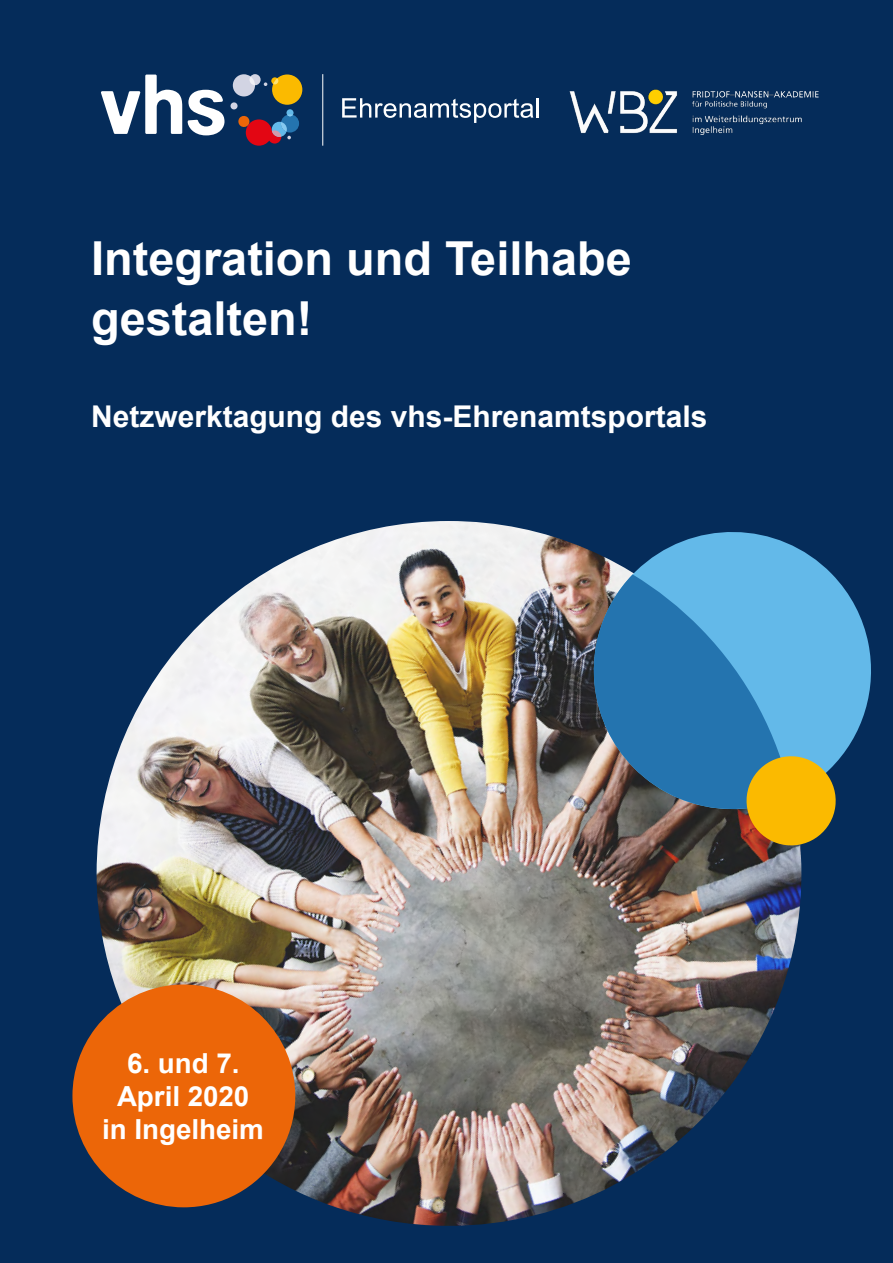
<style>
.page{position:relative;width:893px;height:1263px;background:#052c5a}
.page>*{position:absolute;margin:0;border:0;box-sizing:border-box;transform-origin:0 0}
.t1{font:700 46.8px/59.7px "Arial";color:#fff}
.t2{font:700 30px "Arial";color:#fff}
.t3{font:700 27.75px/33.3px "Arial";letter-spacing:-.005em;color:#fff;text-align:center}
</style>
<div class="page">
<img style="left:97px;top:521px;width:704px;height:705px">
<svg style="left:101px;top:75px;width:81px;height:59px"></svg>
<svg style="left:188px;top:90px;width:36px;height:45px"></svg>
<svg style="left:230px;top:74px;width:72px;height:72px"></svg>
<hr style="left:322px;top:74px;width:1px;height:72px;background:#fff">
<svg style="left:342px;top:98px;width:191px;height:25px"></svg>
<hr style="left:536px;top:98px;width:3px;height:20px;background:#fff">
<svg style="left:72px;top:984px;width:224px;height:223px;background:#c4601d"></svg>
<svg style="left:590px;top:521px;width:281px;height:302px;fill:#63b9e9"></svg>
<svg style="left:590px;top:574px;width:201px;height:246px;background:#4183b0"></svg>
<svg style="left:744px;top:754px;width:94px;height:94px;background:#c49d24"></svg>
<img style="left:569px;top:89px;width:250px;height:45px">
<h1 class="t1" style="left:91px;top:230px;width:542px">Integration und Teilhabe gestalten!</h1>
<p class="t2" style="left:91px;top:396px;width:618px">Netzwerktagung des vhs-Ehrenamtsportals</p>
<p class="t3" style="left:102px;top:1047px;width:163px">6. und 7.<br>April 2020 in Ingelheim</p>
</div>
